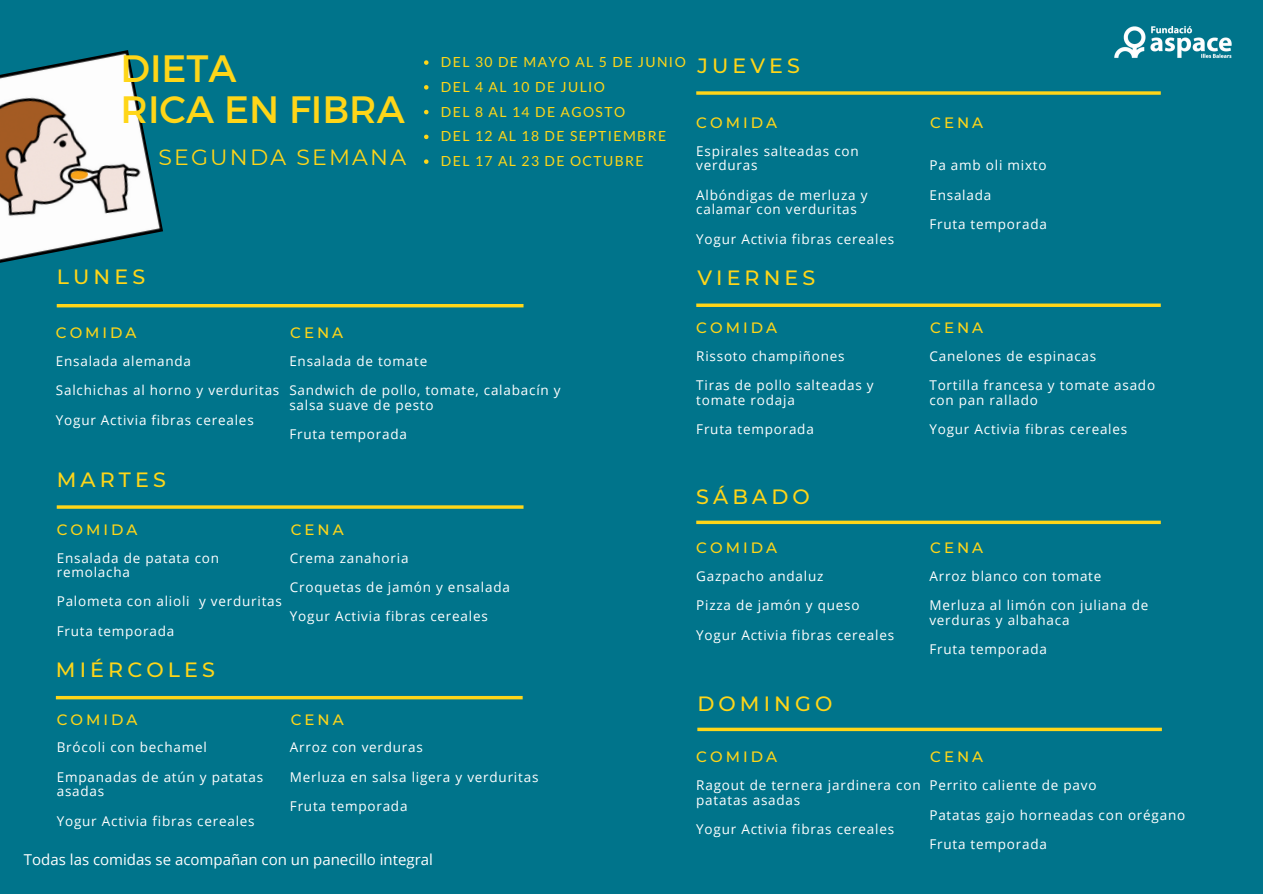
<style>
.page{position:relative;width:1263px;height:894px;background:#fff}
.page>*{position:absolute;margin:0;border:0;box-sizing:border-box;transform-origin:0 0}
.t1{font:38.1px "Montserrat";color:#ffd618}
.t2{font:22.05px "Montserrat";letter-spacing:.1em;color:#ffd618}
.t3{font:500 20.55px "Montserrat";letter-spacing:.2em;color:#ffd618}
.t4{font:500 15px "Montserrat";letter-spacing:.2em;color:#ffd618}
.t5{font:15px "Open Sans";color:#fff}
.t6{font:13.95px "Lato";letter-spacing:.1em;color:#ffd618}
.t7{font:13.5px/14.5px "Open Sans";letter-spacing:.06em;color:#fff}
</style>
<div class="page">
<div style="left:0;top:0;width:1263px;height:893px;background:#00748b"></div>
<svg style="left:57px;top:304px;width:466px;height:3px"></svg>
<svg style="left:57px;top:505px;width:466px;height:3px"></svg>
<svg style="left:56px;top:695px;width:467px;height:4px"></svg>
<svg style="left:696px;top:303px;width:465px;height:4px;background:#dbc727"></svg>
<svg style="left:696px;top:520px;width:465px;height:4px;background:#d6c62a"></svg>
<svg style="left:697px;top:727px;width:465px;height:4px;background:#d3c52b"></svg>
<img style="left:1114px;top:26px;width:118px;height:32px">
<svg style="left:696px;top:91px;width:465px;height:4px;background:#dbc727"></svg>
<img style="left:0;top:50px;width:163px;height:213px">
<svg style="left:424px;top:60px;width:4px;height:5px"></svg>
<svg style="left:424px;top:85px;width:4px;height:5px"></svg>
<svg style="left:424px;top:110px;width:4px;height:4px"></svg>
<svg style="left:424px;top:135px;width:4px;height:4px"></svg>
<svg style="left:424px;top:159px;width:4px;height:5px"></svg>
<p class="t1" style="left:121px;top:44px;width:118px">DIETA</p>
<p class="t1" style="left:121px;top:85px;width:286px">RICA EN FIBRA</p>
<p class="t6" style="left:441px;top:53px;width:246px">DEL 30 DE MAYO AL 5 DE JUNIO</p>
<p class="t3" style="left:697px;top:53px;width:104px">JUEVES</p>
<p class="t6" style="left:441px;top:78px;width:166px">DEL 4 AL 10 DE JULIO</p>
<p class="t6" style="left:441px;top:103px;width:186px">DEL 8 AL 14 DE AGOSTO</p>
<p class="t6" style="left:441px;top:127px;width:227px">DEL 12 AL 18 DE SEPTIEMBRE</p>
<p class="t4" style="left:696px;top:113px;width:82px">COMIDA</p>
<p class="t4" style="left:930px;top:113px;width:55px">CENA</p>
<p class="t7" style="left:929px;top:158px;width:119px">Pa amb oli mixto</p>
<p class="t7" style="left:929px;top:187px;width:63px">Ensalada</p>
<p class="t7" style="left:929px;top:216px;width:119px">Fruta temporada</p>
<p class="t7" style="left:696px;top:143px;width:164px">Espirales salteadas con verduras</p>
<p class="t7" style="left:696px;top:187px;width:173px">Albóndigas de merluza y calamar con verduritas</p>
<p class="t7" style="left:696px;top:231px;width:199px">Yogur Activia fibras cereales</p>
<p class="t2" style="left:158px;top:144px;width:249px">SEGUNDA SEMANA</p>
<p class="t6" style="left:441px;top:152px;width:204px">DEL 17 AL 23 DE OCTUBRE</p>
<p class="t3" style="left:57px;top:264px;width:90px">LUNES</p>
<p class="t4" style="left:56px;top:323px;width:82px">COMIDA</p>
<p class="t4" style="left:290px;top:323px;width:55px">CENA</p>
<p class="t7" style="left:289px;top:353px;width:139px">Ensalada de tomate</p>
<p class="t7" style="left:289px;top:383px;width:273px">Sandwich de pollo, tomate, calabacín y salsa suave de pesto</p>
<p class="t7" style="left:289px;top:426px;width:119px">Fruta temporada</p>
<p class="t7" style="left:56px;top:353px;width:137px">Ensalada alemanda</p>
<p class="t7" style="left:56px;top:383px;width:225px">Salchichas al horno y verduritas</p>
<p class="t7" style="left:56px;top:412px;width:199px">Yogur Activia fibras cereales</p>
<p class="t3" style="left:57px;top:466px;width:111px">MARTES</p>
<p class="t4" style="left:57px;top:520px;width:82px">COMIDA</p>
<p class="t4" style="left:291px;top:520px;width:55px">CENA</p>
<p class="t7" style="left:290px;top:550px;width:120px">Crema zanahoria</p>
<p class="t7" style="left:290px;top:579px;width:221px">Croquetas de jamón y ensalada</p>
<p class="t7" style="left:290px;top:608px;width:199px">Yogur Activia fibras cereales</p>
<p class="t7" style="left:57px;top:550px;width:164px">Ensalada de patata con remolacha</p>
<p class="t7" style="left:57px;top:593px;width:227px">Palometa con alioli y verduritas</p>
<p class="t7" style="left:57px;top:623px;width:119px">Fruta temporada</p>
<p class="t3" style="left:56px;top:657px;width:160px">MIÉRCOLES</p>
<p class="t4" style="left:57px;top:709px;width:82px">COMIDA</p>
<p class="t4" style="left:291px;top:709px;width:55px">CENA</p>
<p class="t7" style="left:290px;top:739px;width:135px">Arroz con verduras</p>
<p class="t7" style="left:290px;top:769px;width:250px">Merluza en salsa ligera y verduritas</p>
<p class="t7" style="left:290px;top:798px;width:119px">Fruta temporada</p>
<p class="t5" style="left:24px;top:849px;width:410px">Todas las comidas se acompañan con un panecillo integral</p>
<p class="t7" style="left:57px;top:739px;width:152px">Brócoli con bechamel</p>
<p class="t7" style="left:57px;top:769px;width:208px">Empanadas de atún y patatas</p>
<p class="t7" style="left:57px;top:783px;width:49px">asadas</p>
<p class="t7" style="left:57px;top:812px;width:199px">Yogur Activia fibras cereales</p>
<p class="t3" style="left:697px;top:265px;width:120px">VIERNES</p>
<p class="t4" style="left:696px;top:318px;width:82px">COMIDA</p>
<p class="t4" style="left:930px;top:318px;width:55px">CENA</p>
<p class="t7" style="left:929px;top:348px;width:168px">Canelones de espinacas</p>
<p class="t7" style="left:929px;top:377px;width:227px">Tortilla francesa y tomate asado con pan rallado</p>
<p class="t7" style="left:929px;top:421px;width:199px">Yogur Activia fibras cereales</p>
<p class="t7" style="left:696px;top:348px;width:150px">Rissoto champiñones</p>
<p class="t7" style="left:696px;top:377px;width:179px">Tiras de pollo salteadas y tomate rodaja</p>
<p class="t7" style="left:696px;top:421px;width:119px">Fruta temporada</p>
<p class="t3" style="left:696px;top:483px;width:115px">SÁBADO</p>
<p class="t4" style="left:696px;top:538px;width:82px">COMIDA</p>
<p class="t4" style="left:930px;top:538px;width:55px">CENA</p>
<p class="t7" style="left:929px;top:568px;width:173px">Arroz blanco con tomate</p>
<p class="t7" style="left:929px;top:597px;width:221px">Merluza al limón con juliana de verduras y albahaca</p>
<p class="t7" style="left:929px;top:641px;width:119px">Fruta temporada</p>
<p class="t7" style="left:696px;top:568px;width:129px">Gazpacho andaluz</p>
<p class="t7" style="left:696px;top:597px;width:165px">Pizza de jamón y queso</p>
<p class="t7" style="left:696px;top:627px;width:199px">Yogur Activia fibras cereales</p>
<p class="t3" style="left:697px;top:690px;width:137px">DOMINGO</p>
<p class="t4" style="left:696px;top:747px;width:82px">COMIDA</p>
<p class="t4" style="left:930px;top:747px;width:55px">CENA</p>
<p class="t7" style="left:929px;top:777px;width:169px">Perrito caliente de pavo</p>
<p class="t7" style="left:929px;top:806px;width:257px">Patatas gajo horneadas con orégano</p>
<p class="t7" style="left:929px;top:836px;width:119px">Fruta temporada</p>
<p class="t7" style="left:696px;top:777px;width:226px">Ragout de ternera jardinera con patatas asadas</p>
<p class="t7" style="left:696px;top:821px;width:199px">Yogur Activia fibras cereales</p>
</div>
